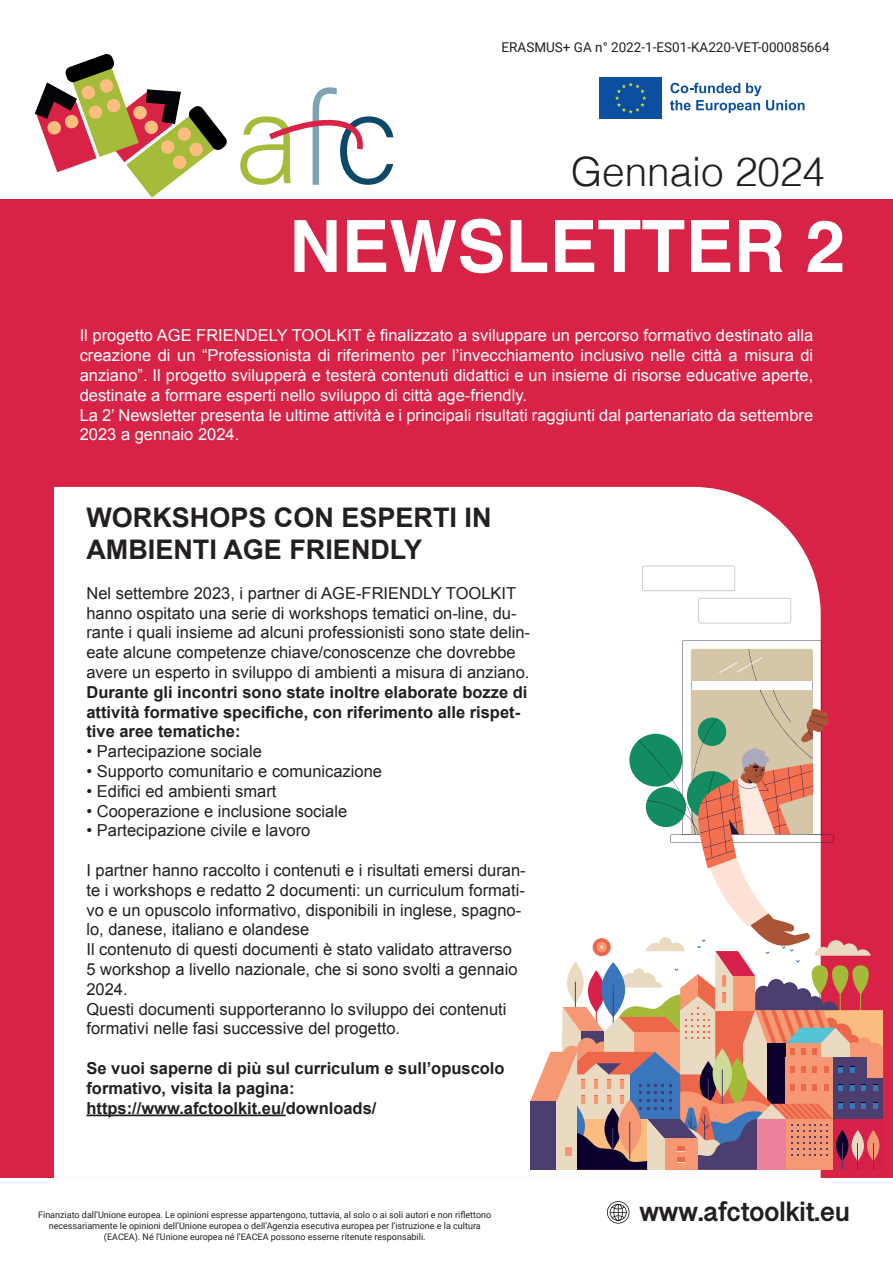
<style>
.page{position:relative;width:893px;height:1263px;background:#fff}
.page>*{position:absolute;margin:0;border:0;box-sizing:border-box;transform-origin:0 0}
.t1{font:700 72px "Helvetica";color:#fff}
.t2{font:300 40.5px "Helvetica";color:#231f20}
.t3{font:700 28.5px "Sinhala Sangam MN";color:#231f20}
.t4{font:700 27px/32.4px "Arial";color:#231f20}
.t5{font:16.5px/19.8px "Arial";color:#231f20}
.t6{font:16.5px/19.8px "Arial";color:#fff}
.t7{font:700 16.5px/19.8px "Arial";color:#231f20}
.t8{font:13.5px "Roboto";color:#231f20}
.t9{font:9px/10.8px "Roboto";color:#231f20;text-align:center}
</style>
<div class="page">
<div style="left:0;top:200px;width:893px;height:978px;background:#d82346"></div>
<svg style="left:34px;top:54px;width:193px;height:144px"></svg>
<svg style="left:240px;top:87px;width:153px;height:98px"></svg>
<div style="left:54px;top:487px;width:767px;height:691px;background:#fff"></div>
<hr style="left:86px;top:1114px;width:200px;height:2px;background:#231f20">
<div style="left:599px;top:77px;width:63px;height:42px;background:#0b50a0"></div>
<svg style="left:615px;top:82px;width:31px;height:32px"></svg>
<svg style="left:670px;top:83px;width:134px;height:30px"></svg>
<svg style="left:607px;top:1201px;width:22px;height:22px"></svg>
<svg style="left:698px;top:598px;width:93px;height:25px;background:#fbfbfb"></svg>
<svg style="left:642px;top:566px;width:93px;height:25px;background:#fbfbfb"></svg>
<svg style="left:530px;top:640px;width:353px;height:530px;background:#d7afac"></svg>
<p class="t8" style="left:502px;top:38px;width:330px">ERASMUS+ GA n° 2022-1-ES01-KA220-VET-000085664</p>
<h2 class="t2" style="left:571px;top:137px;width:256px">Gennaio 2024</h2>
<h1 class="t1" style="left:289px;top:203px;width:558px">NEWSLETTER 2</h1>
<p class="t6" style="left:80px;top:326px;width:735px">Il progetto AGE FRIENDELY TOOLKIT è finalizzato a sviluppare un percorso formativo destinato alla creazione di un “Professionista di riferimento per l’invecchiamento inclusivo nelle città a misura di anziano”. Il progetto svilupperà e testerà contenuti didattici e un insieme di risorse educative aperte, destinate a formare esperti nello sviluppo di città age-friendly.<br>La 2’ Newsletter presenta le ultime attività e i principali risultati raggiunti dal partenariato da settembre 2023 a gennaio 2024.</p>
<h3 class="t4" style="left:86px;top:502px;width:407px">WORKSHOPS CON ESPERTI IN<br>AMBIENTI AGE FRIENDLY</h3>
<p class="t5" style="left:86px;top:583px;width:445px">Nel settembre 2023, i partner di AGE-FRIENDLY TOOLKIT hanno ospitato una serie di workshops tematici on-line, du&shy;rante i quali insieme ad alcuni professionisti sono state delin&shy;eate alcune competenze chiave/conoscenze che dovrebbe avere un esperto in sviluppo di ambienti a misura di anziano.</p>
<p class="t7" style="left:86px;top:683px;width:443px">Durante gli incontri sono state inoltre elaborate bozze di attività formative specifiche, con riferimento alle rispet&shy;tive aree tematiche:</p>
<p class="t5" style="left:86px;top:742px;width:177px">• Partecipazione sociale</p>
<p class="t5" style="left:86px;top:761px;width:297px">• Supporto comunitario e comunicazione</p>
<p class="t5" style="left:86px;top:781px;width:192px">• Edifici ed ambienti smart</p>
<p class="t5" style="left:86px;top:801px;width:262px">• Cooperazione e inclusione sociale</p>
<p class="t5" style="left:86px;top:821px;width:226px">• Partecipazione civile e lavoro</p>
<p class="t5" style="left:86px;top:860px;width:441px">I partner hanno raccolto i contenuti e i risultati emersi duran&shy;te i workshops e redatto 2 documenti: un curriculum formati&shy;vo e un opuscolo informativo, disponibili in inglese, spagno&shy;lo, danese, italiano e olandese<br>Il contenuto di questi documenti è stato validato attraverso<br>5 workshop a livello nazionale, che si sono svolti a gennaio 2024.<br>Questi documenti supporteranno lo sviluppo dei contenuti formativi nelle fasi successive del progetto.</p>
<p class="t7" style="left:86px;top:1059px;width:420px">Se vuoi saperne di più sul curriculum e sull’opuscolo formativo, visita la pagina: https://www.afctoolkit.eu/downloads/</p>
<p class="t9" style="left:38px;top:1209px;width:455px">Finanziato dall’Unione europea. Le opinioni espresse appartengono, tuttavia, al solo o ai soli autori e non riflettono necessariamente le opinioni dell’Unione europea o dell’Agenzia esecutiva europea per l’istruzione e la cultura (EACEA). Né l’Unione europea né l’EACEA possono esserne ritenute responsabili.</p>
<h3 class="t3" style="left:639px;top:1196px;width:212px">www.afctoolkit.eu</h3>
</div>
